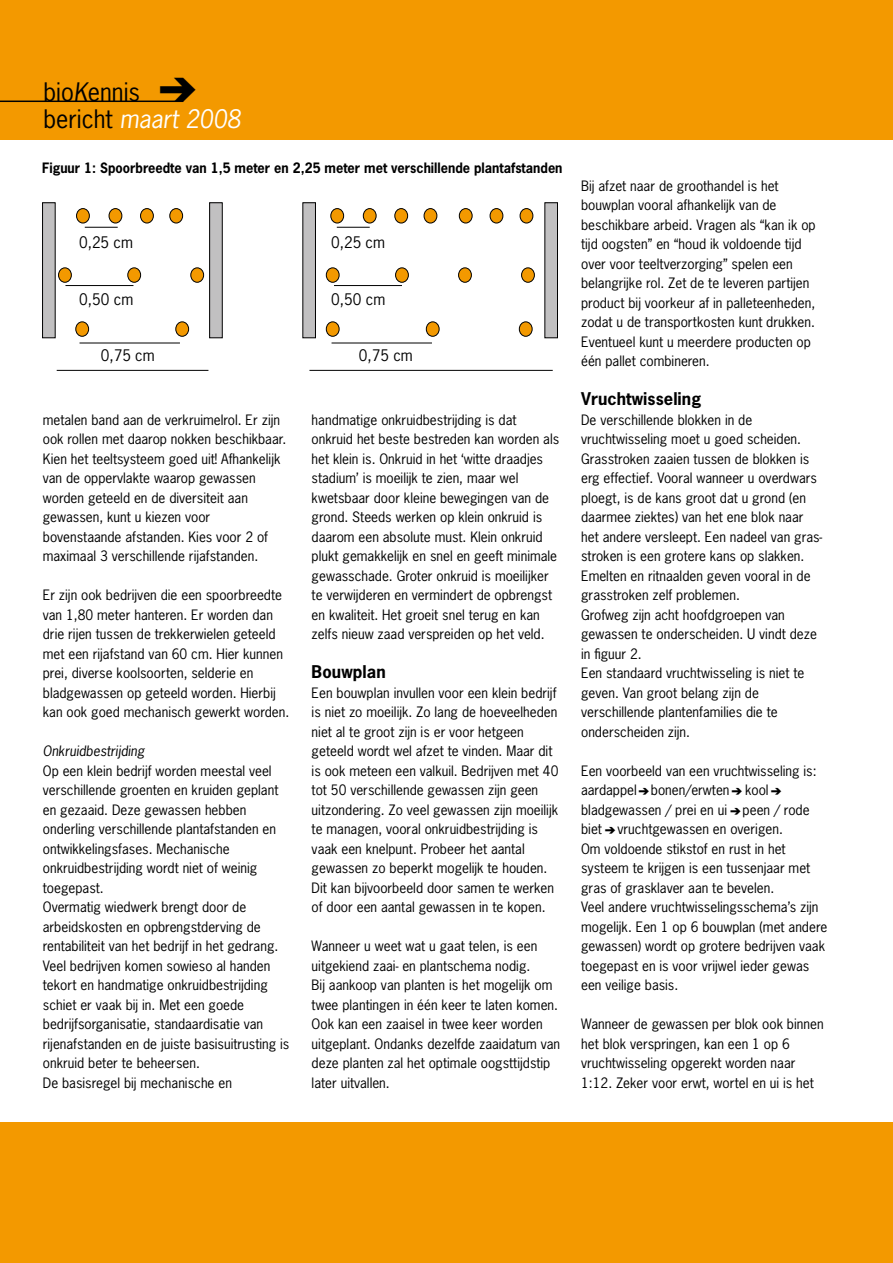
<style>
.page{position:relative;width:893px;height:1263px;background:#fff}
.page>*{position:absolute;margin:0;border:0;box-sizing:border-box;transform-origin:0 0}
.t1{font:48px "Bundesbahn Pi Three";color:#000}
.t2{font:24px/27px "News Gothic";color:#000}
.t3{font:700 16.5px "News Gothic";letter-spacing:.005em;color:#000}
.t4{font:15px "News Gothic";color:#000}
.t5{font:13.5px/19.5px "News Gothic";color:#000}
.t6{font:700 13.5px "News Gothic";color:#000;scale:.95 1}
.t7{font:italic 13.5px "News Gothic";color:#000}
.s1{font-style:italic}
.s2{font-style:italic;color:#fff}
</style>
<div class="page">
<div style="left:0;top:0;width:893px;height:140px;background:#f39900"></div>
<hr style="left:0;top:101px;width:183px;height:1px;background:#000">
<div style="left:0;top:1123px;width:893px;height:140px;background:#f39900"></div>
<svg style="left:56px;top:208px;width:497px;height:163px"></svg>
<div style="left:303px;top:203px;width:12px;height:135px;background:#c1c0c1"></div>
<div style="left:303px;top:203px;width:13px;height:135px;border:1px solid #000"></div>
<div style="left:545px;top:203px;width:12px;height:135px;background:#c1c0c1"></div>
<div style="left:545px;top:203px;width:13px;height:135px;border:1px solid #000"></div>
<div style="left:43px;top:203px;width:12px;height:135px;background:#c1c0c1"></div>
<div style="left:42px;top:203px;width:13px;height:135px;border:1px solid #000"></div>
<div style="left:210px;top:203px;width:12px;height:135px;background:#c1c0c1"></div>
<div style="left:209px;top:203px;width:13px;height:135px;border:1px solid #000"></div>
<h1 class="t1" style="left:198px;top:111px;width:40px;rotate:-180deg">z</h1>
<h2 class="t2" style="left:43px;top:78px;width:199px">bio<span class="s1">K</span>ennis<br>bericht <span class="s2">maart 2008</span></h2>
<p class="t6" style="left:42px;top:159px;width:549px">Figuur 1: Spoorbreedte van 1,5 meter en 2,25 meter met verschillende plantafstanden</p>
<p class="t4" style="left:79px;top:232px;width:56px">0,25 cm</p>
<p class="t4" style="left:331px;top:232px;width:56px">0,25 cm</p>
<p class="t4" style="left:79px;top:289px;width:56px">0,50 cm</p>
<p class="t4" style="left:331px;top:289px;width:56px">0,50 cm</p>
<p class="t4" style="left:101px;top:346px;width:56px">0,75 cm</p>
<p class="t4" style="left:359px;top:346px;width:56px">0,75 cm</p>
<p class="t5" style="left:43px;top:410px;width:245px">metalen band aan de verkruimelrol. Er zijn ook rollen met daarop nokken beschikbaar.<br>Kien het teeltsysteem goed uit! Afhankelijk van de oppervlakte waarop gewassen worden geteeld en de diversiteit aan gewassen, kunt u kiezen voor bovenstaande afstanden. Kies voor 2 of maximaal 3 verschillende rijafstanden.</p>
<p class="t5" style="left:43px;top:585px;width:248px">Er zijn ook bedrijven die een spoorbreedte van 1,80 meter hanteren. Er worden dan drie rijen tussen de trekkerwielen geteeld met een rijafstand van 60 cm. Hier kunnen prei, diverse koolsoorten, selderie en bladgewassen op geteeld worden. Hierbij kan ook goed mechanisch gewerkt worden.</p>
<p class="t7" style="left:43px;top:742px;width:103px">Onkruidbestrijding</p>
<p class="t5" style="left:43px;top:761px;width:248px">Op een klein bedrijf worden meestal veel verschillende groenten en kruiden geplant en gezaaid. Deze gewassen hebben onderling verschillende plantafstanden en ontwikkelingsfases. Mechanische onkruidbestrijding wordt niet of weinig toegepast.<br>Overmatig wiedwerk brengt door de arbeidskosten en opbrengstderving de rentabiliteit van het bedrijf in het gedrang.<br>Veel bedrijven komen sowieso al handen tekort en handmatige onkruidbestrijding schiet er vaak bij in. Met een goede bedrijfsorganisatie, standaardisatie van rijenafstanden en de juiste basisuitrusting is onkruid beter te beheersen.<br>De basisregel bij mechanische en</p>
<p class="t5" style="left:312px;top:410px;width:249px">handmatige onkruidbestrijding is dat onkruid het beste bestreden kan worden als het klein is. Onkruid in het ‘witte draadjes stadium’ is moeilijk te zien, maar wel kwetsbaar door kleine bewegingen van de grond. Steeds werken op klein onkruid is daarom een absolute must. Klein onkruid plukt gemakkelijk en snel en geeft minimale gewasschade. Groter onkruid is moeilijker te verwijderen en vermindert de opbrengst en kwaliteit. Het groeit snel terug en kan zelfs nieuw zaad verspreiden op het veld.</p>
<p class="t3" style="left:312px;top:661px;width:76px">Bouwplan</p>
<p class="t5" style="left:312px;top:683px;width:248px">Een bouwplan invullen voor een klein bedrijf is niet zo moeilijk. Zo lang de hoeveelheden niet al te groot zijn is er voor hetgeen geteeld wordt wel afzet te vinden. Maar dit is ook meteen een valkuil. Bedrijven met 40 tot 50 verschillende gewassen zijn geen uitzondering. Zo veel gewassen zijn moeilijk te managen, vooral onkruidbestrijding is vaak een knelpunt. Probeer het aantal gewassen zo beperkt mogelijk te houden.<br>Dit kan bijvoorbeeld door samen te werken of door een aantal gewassen in te kopen.</p>
<p class="t5" style="left:312px;top:936px;width:250px">Wanneer u weet wat u gaat telen, is een uitgekiend zaai- en plantschema nodig.<br>Bij aankoop van planten is het mogelijk om twee plantingen in één keer te laten komen.<br>Ook kan een zaaisel in twee keer worden uitgeplant. Ondanks dezelfde zaaidatum van deze planten zal het optimale oogsttijdstip later uitvallen.</p>
<p class="t5" style="left:581px;top:176px;width:236px">Bij afzet naar de groothandel is het bouwplan vooral afhankelijk van de beschikbare arbeid. Vragen als “kan ik op tijd oogsten” en “houd ik voldoende tijd over voor teeltverzorging” spelen een belangrijke rol. Zet de te leveren partijen product bij voorkeur af in palleteenheden, zodat u de transportkosten kunt drukken.<br>Eventueel kunt u meerdere producten op één pallet combineren.</p>
<p class="t3" style="left:581px;top:388px;width:122px">Vruchtwisseling</p>
<p class="t5" style="left:581px;top:410px;width:243px">De verschillende blokken in de vruchtwisseling moet u goed scheiden.<br>Grasstroken zaaien tussen de blokken is erg effectief. Vooral wanneer u overdwars ploegt, is de kans groot dat u grond (en daarmee ziektes) van het ene blok naar het andere versleept. Een nadeel van gras&shy;stroken is een grotere kans op slakken.<br>Emelten en ritnaalden geven vooral in de grasstroken zelf problemen.<br>Grofweg zijn acht hoofdgroepen van gewassen te onderscheiden. U vindt deze in figuur 2.<br>Een standaard vruchtwisseling is niet te geven. Van groot belang zijn de verschillende plantenfamilies die te onderscheiden zijn.</p>
<p class="t5" style="left:581px;top:761px;width:248px">Een voorbeeld van een vruchtwisseling is: aardappel bonen/erwten kool bladgewassen / prei en ui peen / rode biet vruchtgewassen en overigen.<br>Om voldoende stikstof en rust in het systeem te krijgen is een tussenjaar met gras of grasklaver aan te bevelen.<br>Veel andere vruchtwisselingsschema’s zijn mogelijk. Een 1 op 6 bouwplan (met andere gewassen) wordt op grotere bedrijven vaak toegepast en is voor vrijwel ieder gewas een veilige basis.</p>
<p class="t5" style="left:581px;top:1014px;width:244px">Wanneer de gewassen per blok ook binnen het blok verspringen, kan een 1 op 6 vruchtwisseling opgerekt worden naar 1:12. Zeker voor erwt, wortel en ui is het</p>
</div>
